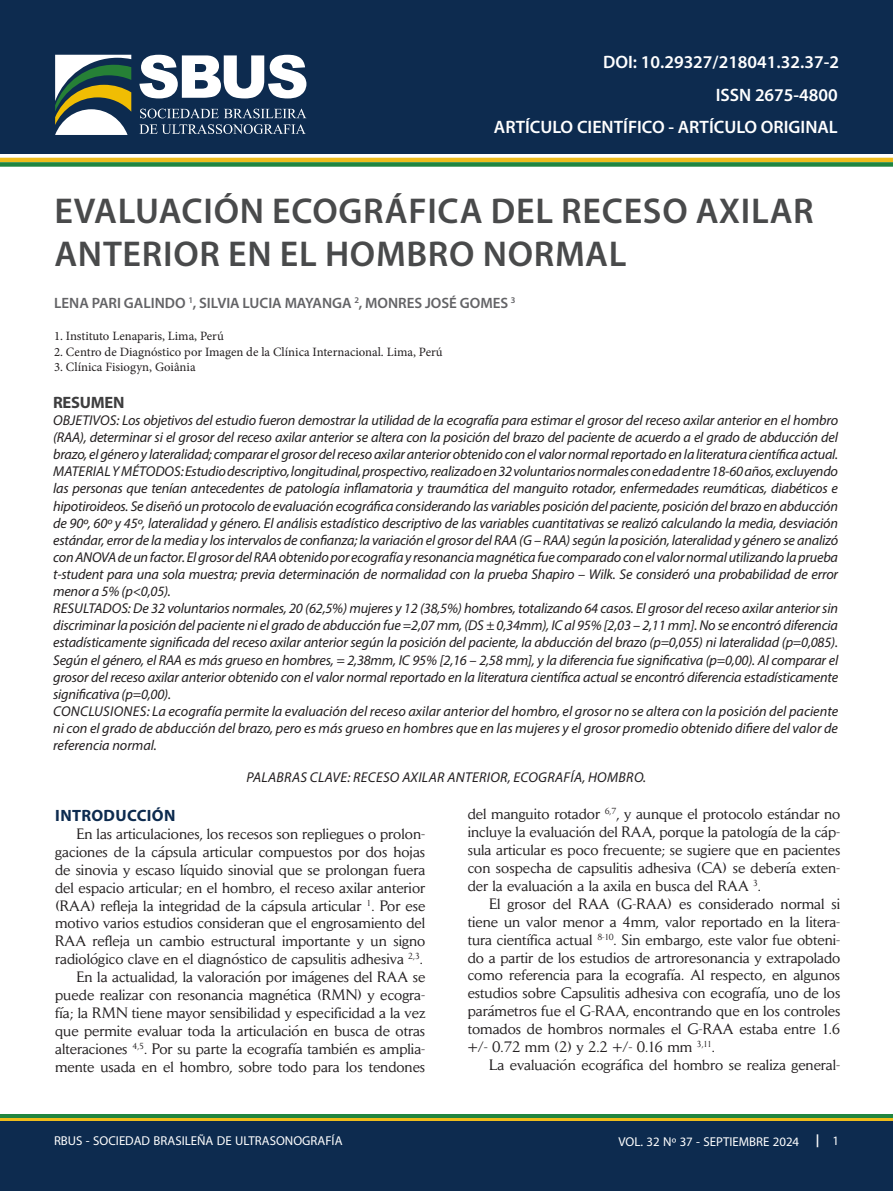
<style>
.page{position:relative;width:893px;height:1191px;background:#fff}
.page>*{position:absolute;margin:0;border:0;box-sizing:border-box;transform-origin:0 0}
.t1{font:600 36px/43.2px "Myriad Pro";letter-spacing:.02em;color:#494a4b}
.t2{font:600 18px "Myriad Pro";color:#fff}
.t3{font:18px "Myriad Arabic";color:#fff}
.t4{font:700 16.5px "Myriad Pro";letter-spacing:-.015em;color:#3e3e3f}
.t5{font:700 16.35px "Myriad Pro";letter-spacing:.02em;color:#0d2b4f}
.t6{font:600 15px "Myriad Pro";color:#636366}
.t7{font:14.85px/17.9px "Daily News";color:#231f20;text-align:justify}
.t8{font:italic 14.25px/17.1px "Myriad Pro";letter-spacing:-.015em;color:#231f20;text-align:justify}
.t9{font:italic 14.25px "Myriad Pro";letter-spacing:.02em;color:#231f20}
.t10{font:12.75px "Minion Pro";color:#231f20}
.s1{font-weight:700}
</style>
<div class="page">
<div style="left:0;top:1120px;width:893px;height:71px;background:#0d2b4f"></div>
<hr style="left:0;top:1117px;width:893px;height:3px;background:#eebc1b">
<hr style="left:0;top:1114px;width:893px;height:3px;background:#208540">
<div style="left:0;top:0;width:893px;height:154px;background:#0d2b4f"></div>
<hr style="left:0;top:158px;width:893px;height:4px;background:#eebc1b">
<div style="left:0;top:162px;width:893px;height:5px;background:#208540"></div>
<svg style="left:55px;top:55px;width:251px;height:80px"></svg>
<p class="t2" style="left:603px;top:50px;width:237px">DOI: 10.29327/218041.32.37-2</p>
<p class="t2" style="left:716px;top:83px;width:124px">ISSN 2675-4800</p>
<p class="t2" style="left:494px;top:115px;width:345px">ARTÍCULO CIENTÍFICO - ARTÍCULO ORIGINAL</p>
<p class="t1" style="left:54px;top:189px;width:761px">EVALUACIÓN ECOGRÁFICA DEL RECESO AXILAR<br>ANTERIOR EN EL HOMBRO NORMAL</p>
<p class="t6" style="left:54px;top:293px;width:463px">LENA PARI GALINDO <sup>1</sup>, SILVIA LUCIA MAYANGA <sup>2</sup>, MONRES JOSÉ GOMES <sup>3</sup></p>
<p class="t10" style="left:54px;top:327px;width:171px">1. Instituto Lenaparis, Lima, Perú</p>
<p class="t10" style="left:54px;top:343px;width:390px">2. Centro de Diagnóstico por Imagen de la Clínica Internacional. Lima, Perú</p>
<p class="t10" style="left:54px;top:358px;width:143px">3. Clínica Fisiogyn, Goiânia</p>
<p class="t4" style="left:53px;top:391px;width:73px">RESUMEN</p>
<p class="t8" style="left:53px;top:411px;width:786px">OBJETIVOS: Los objetivos del estudio fueron demostrar la utilidad de la ecografía para estimar el grosor del receso axilar anterior en el hombro (RAA), determinar si el grosor del receso axilar anterior se altera con la posición del brazo del paciente de acuerdo a el grado de abducción del brazo, el género y lateralidad; comparar el grosor del receso axilar anterior obtenido con el valor normal reportado en la literatura científica actual.</p>
<p class="t8" style="left:53px;top:463px;width:786px">MATERIAL Y MÉTODOS: Estudio descriptivo, longitudinal, prospectivo, realizado en 32 voluntarios normales con edad entre 18-60 años, excluyendo las personas que tenían antecedentes de patología inflamatoria y traumática del manguito rotador, enfermedades reumáticas, diabéticos e hipotiroideos. Se diseñó un protocolo de evaluación ecográfica considerando las variables posición del paciente, posición del brazo en abducción de 90º, 60º y 45º, lateralidad y género. El análisis estadístico descriptivo de las variables cuantitativas se realizó calculando la media, desviación estándar, error de la media y los intervalos de confianza; la variación el grosor del RAA (G – RAA) según la posición, lateralidad y género se analizó con ANOVA de un factor. El grosor del RAA obtenido por ecografía y resonancia magnética fue comparado con el valor normal utilizando la prueba t-student para una sola muestra; previa determinación de normalidad con la prueba Shapiro – Wilk. Se consideró una probabilidad de error menor a 5% (p&lt;0,05).</p>
<p class="t8" style="left:53px;top:599px;width:787px">RESULTADOS: De 32 voluntarios normales, 20 (62,5%) mujeres y 12 (38,5%) hombres, totalizando 64 casos. El grosor del receso axilar anterior sin discriminar la posición del paciente ni el grado de abducción fue =2,07 mm, (DS ± 0,34mm), IC al 95% [2,03 – 2,11 mm]. No se encontró diferencia estadísticamente significada del receso axilar anterior según la posición del paciente, la abducción del brazo (p=0,055) ni lateralidad (p=0,085).<br>Según el género, el RAA es más grueso en hombres, = 2,38mm, IC 95% [2,16 – 2,58 mm], y la diferencia fue significativa (p=0,00). Al comparar el grosor del receso axilar anterior obtenido con el valor normal reportado en la literatura científica actual se encontró diferencia estadísticamente significativa (p=0,00).</p>
<p class="t8" style="left:53px;top:702px;width:787px">CONCLUSIONES: La ecografía permite la evaluación del receso axilar anterior del hombro, el grosor no se altera con la posición del paciente ni con el grado de abducción del brazo, pero es más grueso en hombres que en las mujeres y el grosor promedio obtenido difiere del valor de referencia normal.</p>
<p class="t9" style="left:246px;top:768px;width:401px">PALABRAS CLAVE: RECESO AXILAR ANTERIOR, ECOGRAFÍA, HOMBRO.</p>
<p class="t5" style="left:55px;top:805px;width:122px">INTRODUCCIÓN</p>
<p class="t7" style="left:55px;top:824px;width:372px;text-indent:21px">En las articulaciones, los recesos son repliegues o prolon&shy;gaciones de la cápsula articular compuestos por dos hojas de sinovia y escaso líquido sinovial que se prolongan fuera del espacio articular; en el hombro, el receso axilar anterior (RAA) refleja la integridad de la cápsula articular <sup>1</sup>. Por ese motivo varios estudios consideran que el engrosamiento del RAA refleja un cambio estructural importante y un signo radiológico clave en el diagnóstico de capsulitis adhesiva <sup>2,3</sup>.</p>
<p class="t7" style="left:55px;top:968px;width:372px;text-indent:21px">En la actualidad, la valoración por imágenes del RAA se puede realizar con resonancia magnética (RMN) y ecogra&shy;fía; la RMN tiene mayor sensibilidad y especificidad a la vez que permite evaluar toda la articulación en busca de otras alteraciones <sup>4,5</sup>. Por su parte la ecografía también es amplia&shy;mente usada en el hombro, sobre todo para los tendones</p>
<p class="t7" style="left:468px;top:805px;width:374px">del manguito rotador <sup>6,7</sup>, y aunque el protocolo estándar no incluye la evaluación del RAA, porque la patología de la cáp&shy;sula articular es poco frecuente; se sugiere que en pacientes con sospecha de capsulitis adhesiva (CA) se debería exten&shy;der la evaluación a la axila en busca del RAA <sup>3</sup>.</p>
<p class="t7" style="left:468px;top:894px;width:374px;text-indent:21px">El grosor del RAA (G-RAA) es considerado normal si tiene un valor menor a 4mm, valor reportado en la litera&shy;tura científica actual <sup>8-10</sup>. Sin embargo, este valor fue obteni&shy;do a partir de los estudios de artroresonancia y extrapolado como referencia para la ecografía. Al respecto, en algunos estudios sobre Capsulitis adhesiva con ecografía, uno de los parámetros fue el G-RAA, encontrando que en los controles tomados de hombros normales el G-RAA estaba entre 1.6 +/- 0.72 mm (2) y 2.2 +/- 0.16 mm <sup>3,11</sup>.</p>
<p class="t7" style="left:489px;top:1055px;width:353px">La evaluación ecográfica del hombro se realiza general-</p>
<p class="t3" style="left:54px;top:1128px;width:290px">RBUS - SOCIEDAD BRASILEÑA DE ULTRASONOGRAFÍA</p>
<p class="t3" style="left:618px;top:1129px;width:222px">VOL. 32 Nº 37 - SEPTIEMBRE 2024 <span class="s1">|</span> 1</p>
</div>
